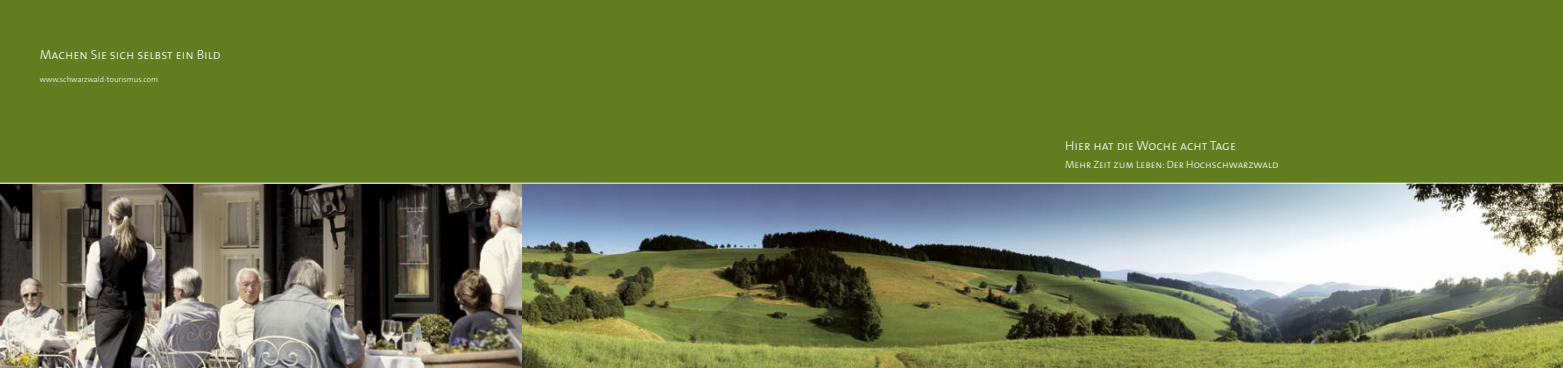
<style>
.page{position:relative;width:1563px;height:368px;background:#fff}
.page>*{position:absolute;margin:0;border:0;box-sizing:border-box;transform-origin:0 0}
.t1{font:13.12px "The Sans Light Caps";color:#fff}
.t2{font:10.5px "The Sans Light Caps";color:#fff}
.t3{font:300 7.88px "The Sans";color:#fff}
</style>
<div class="page">
<div style="left:0;top:0;width:528px;height:367px;background:#617d20"></div>
<div style="left:1037px;top:0;width:526px;height:367px;background:#617d20"></div>
<div style="left:521px;top:0;width:521px;height:366px;background:#617d20"></div>
<img style="left:0;top:183px;width:1563px;height:184px">
<img style="left:0;top:184px;width:521px;height:183px">
<hr style="left:0;top:182px;width:1563px;height:1px;background:#fff">
<p class="t1" style="left:40px;top:44px;width:182px">Machen Sie sich selbst ein Bild</p>
<p class="t3" style="left:40px;top:73px;width:120px">www.schwarzwald-tourismus.com</p>
<p class="t1" style="left:1065px;top:135px;width:172px">Hier hat die Woche acht Tage</p>
<p class="t2" style="left:1065px;top:155px;width:215px">Mehr Zeit zum Leben: Der Hochschwarzwald</p>
</div>
